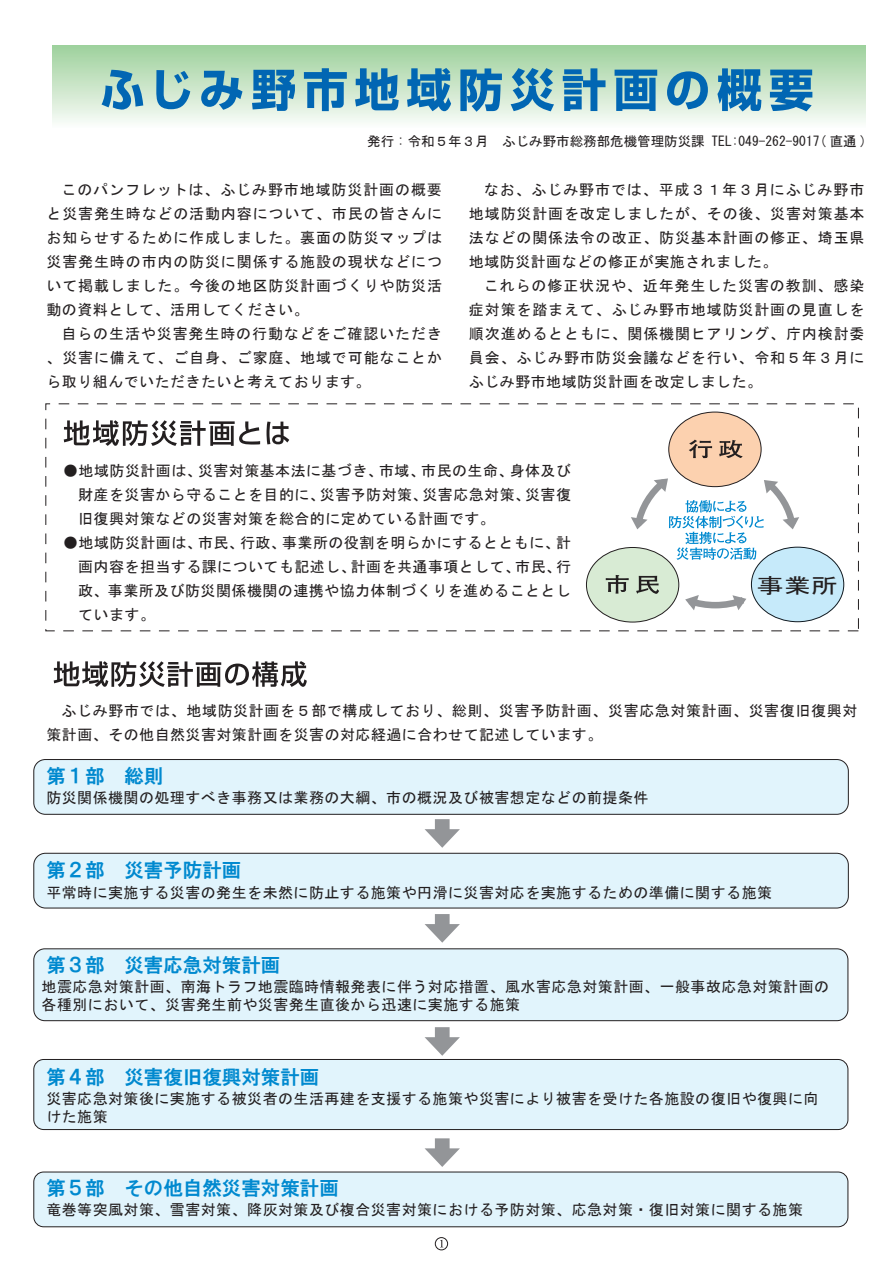
<style>
.page{position:relative;width:893px;height:1263px;background:#fff}
.page>*{position:absolute;margin:0;border:0;box-sizing:border-box;transform-origin:0 0}
.t1{font:20.85px "MS Gothic";color:#231f20;scale:1.3 1}
.t2{font:19.5px "HG Gothic E";color:#0089cf}
.t3{font:15px/24px "MS Gothic";letter-spacing:.03em;color:#231f20;text-align:justify}
.t4{font:13.5px "MS Gothic";color:#231f20}
</style>
<div class="page">
<svg style="left:435px;top:1237px;width:13px;height:13px"></svg>
<div style="left:435px;top:1237px;width:13px;height:13px;border:1px solid #231f20;border-radius:50%"></div>
<svg style="left:440px;top:1240px;width:3px;height:7px"></svg>
<div style="left:52px;top:45px;width:813px;height:82px;background:linear-gradient(to bottom,#9ccf9b,#f8fbf8)"></div>
<div style="left:669px;top:412px;width:92px;height:75px;background:#fcd1af;border-radius:50%"></div>
<div style="left:586px;top:547px;width:93px;height:75px;background:#d8ebd4;border-radius:50%"></div>
<div style="left:751px;top:547px;width:93px;height:75px;background:#c6eafa;border-radius:50%"></div>
<svg style="left:689px;top:440px;width:23px;height:18px"></svg>
<svg style="left:719px;top:440px;width:24px;height:18px"></svg>
<svg style="left:606px;top:575px;width:23px;height:19px"></svg>
<svg style="left:636px;top:576px;width:23px;height:18px"></svg>
<svg style="left:685px;top:595px;width:61px;height:15px"></svg>
<svg style="left:102px;top:70px;width:41px;height:40px;background:#6fabc0"></svg>
<svg style="left:156px;top:70px;width:34px;height:39px"></svg>
<svg style="left:201px;top:71px;width:41px;height:39px;background:#63a3c0"></svg>
<svg style="left:252px;top:70px;width:43px;height:41px;background:#408dbc"></svg>
<svg style="left:304px;top:68px;width:43px;height:43px;background:#5d9fbf"></svg>
<svg style="left:355px;top:68px;width:44px;height:42px;background:#4e96bc"></svg>
<svg style="left:407px;top:68px;width:44px;height:43px;background:#4b94bc"></svg>
<svg style="left:460px;top:68px;width:42px;height:44px;background:#4b94bc"></svg>
<svg style="left:511px;top:68px;width:43px;height:43px;background:#69a7c0"></svg>
<svg style="left:563px;top:68px;width:42px;height:43px;background:#5ea0bf"></svg>
<svg style="left:615px;top:70px;width:42px;height:41px;background:#3485ba"></svg>
<svg style="left:667px;top:71px;width:41px;height:38px;background:#60a1bf"></svg>
<svg style="left:717px;top:68px;width:44px;height:43px;background:#3d8cba"></svg>
<svg style="left:770px;top:70px;width:42px;height:41px;background:#3687ba"></svg>
<svg style="left:64px;top:420px;width:196px;height:26px"></svg>
<svg style="left:267px;top:422px;width:22px;height:22px"></svg>
<svg style="left:631px;top:472px;width:169px;height:88px"></svg>
<svg style="left:54px;top:661px;width:253px;height:26px"></svg>
<div style="left:34px;top:853px;width:814px;height:55px;background:#e1f4fc;border-radius:12px"></div>
<div style="left:34px;top:853px;width:814px;height:55px;border:1px solid #231f20;border-radius:12px"></div>
<div style="left:34px;top:949px;width:814px;height:72px;background:#e1f4fc;border-radius:11px"></div>
<div style="left:34px;top:949px;width:814px;height:72px;border:1px solid #231f20;border-radius:11px"></div>
<div style="left:34px;top:1059px;width:814px;height:70px;background:#e1f4fc;border-radius:10px"></div>
<div style="left:34px;top:1059px;width:814px;height:71px;border:1px solid #231f20;border-radius:10px"></div>
<div style="left:34px;top:1172px;width:814px;height:55px;background:#e1f4fc;border-radius:10px"></div>
<div style="left:34px;top:1172px;width:814px;height:55px;border:1px solid #231f20;border-radius:10px"></div>
<div style="left:34px;top:759px;width:814px;height:55px;background:#e1f4fc;border-radius:12px"></div>
<div style="left:34px;top:759px;width:814px;height:55px;border:1px solid #231f20;border-radius:12px"></div>
<svg style="left:425px;top:819px;width:35px;height:29px"></svg>
<svg style="left:425px;top:914px;width:35px;height:29px"></svg>
<svg style="left:425px;top:1138px;width:35px;height:29px"></svg>
<svg style="left:425px;top:1027px;width:35px;height:29px"></svg>
<p class="t4" style="left:367px;top:134px;width:501px">発行 : 令和５年３月　ふじみ野市総務部危機管理防災課 TEL:049-262-9017( 直通 )</p>
<p class="t3" style="left:47px;top:177px;width:397px;text-indent:15px">このパンフレットは、ふじみ野市地域防災計画の概要と災害発生時などの活動内容について、市民の皆さんにお知らせするために作成しました。裏面の防災マップは災害発生時の市内の防災に関係する施設の現状などについて掲載しました。今後の地区防災計画づくりや防災活動の資料として、活用してください。</p>
<p class="t3" style="left:47px;top:321px;width:397px;text-indent:15px">自らの生活や災害発生時の行動などをご確認いただき、災害に備えて、ご自身、ご家庭、地域で可能なことから取り組んでいただきたいと考えております。</p>
<p class="t3" style="left:469px;top:177px;width:397px;text-indent:15px">なお、ふじみ野市では、平成３１年３月にふじみ野市地域防災計画を改定しましたが、その後、災害対策基本法などの関係法令の改正、防災基本計画の修正、埼玉県地域防災計画などの修正が実施されました。</p>
<p class="t3" style="left:469px;top:273px;width:397px;text-indent:15px">これらの修正状況や、近年発生した災害の教訓、感染症対策を踏まえて、ふじみ野市地域防災計画の見直しを順次進めるとともに、関係機関ヒアリング、庁内検討委員会、ふじみ野市防災会議などを行い、令和５年３月にふじみ野市地域防災計画を改定しました。</p>
<p class="t3" style="left:78px;top:458px;width:494px;text-indent:-15px">●地域防災計画は、災害対策基本法に基づき、市域、市民の生命、身体及び財産を災害から守ることを目的に、災害予防対策、災害応急対策、災害復旧復興対策などの災害対策を総合的に定めている計画です。</p>
<p class="t3" style="left:78px;top:530px;width:494px;text-indent:-15px">●地域防災計画は、市民、行政、事業所の役割を明らかにするとともに、計画内容を担当する課についても記述し、計画を共通事項として、市民、行政、事業所及び防災関係機関の連携や協力体制づくりを進めることとしています。</p>
<h1 class="t1" style="left:757px;top:575px;width:64px">事業所</h1>
<p class="t3" style="left:47px;top:698px;width:812px;text-indent:15px">ふじみ野市では、地域防災計画を５部で構成しており、総則、災害予防計画、災害応急対策計画、災害復旧復興対策計画、その他自然災害対策計画を災害の対応経過に合わせて記述しています。</p>
<h2 class="t2" style="left:46px;top:766px;width:118px">第１部　総則</h2>
<p class="t3" style="left:46px;top:786px;width:604px">防災関係機関の処理すべき事務又は業務の大綱、市の概況及び被害想定などの前提条件</p>
<h2 class="t2" style="left:46px;top:860px;width:197px">第２部　災害予防計画</h2>
<p class="t3" style="left:46px;top:880px;width:727px">平常時に実施する災害の発生を未然に防止する施策や円滑に災害対応を実施するための準備に関する施策</p>
<h2 class="t2" style="left:46px;top:955px;width:236px">第３部　災害応急対策計画</h2>
<p class="t3" style="left:42px;top:978px;width:789px;line-height:18px">地震応急対策計画、南海トラフ地震臨時情報発表に伴う対応措置、風水害応急対策計画、一般事故応急対策計画の各種別において、災害発生前や災害発生直後から迅速に実施する施策</p>
<h2 class="t2" style="left:46px;top:1067px;width:275px">第４部　災害復旧復興対策計画</h2>
<p class="t3" style="left:46px;top:1089px;width:774px;line-height:18px">災害応急対策後に実施する被災者の生活再建を支援する施策や災害により被害を受けた各施設の復旧や復興に向けた施策</p>
<h2 class="t2" style="left:46px;top:1178px;width:294px">第５部　その他自然災害対策計画</h2>
<p class="t3" style="left:46px;top:1197px;width:758px">竜巻等突風対策、雪害対策、降灰対策及び複合災害対策における予防対策、応急対策・復旧対策に関する施策</p>
</div>
